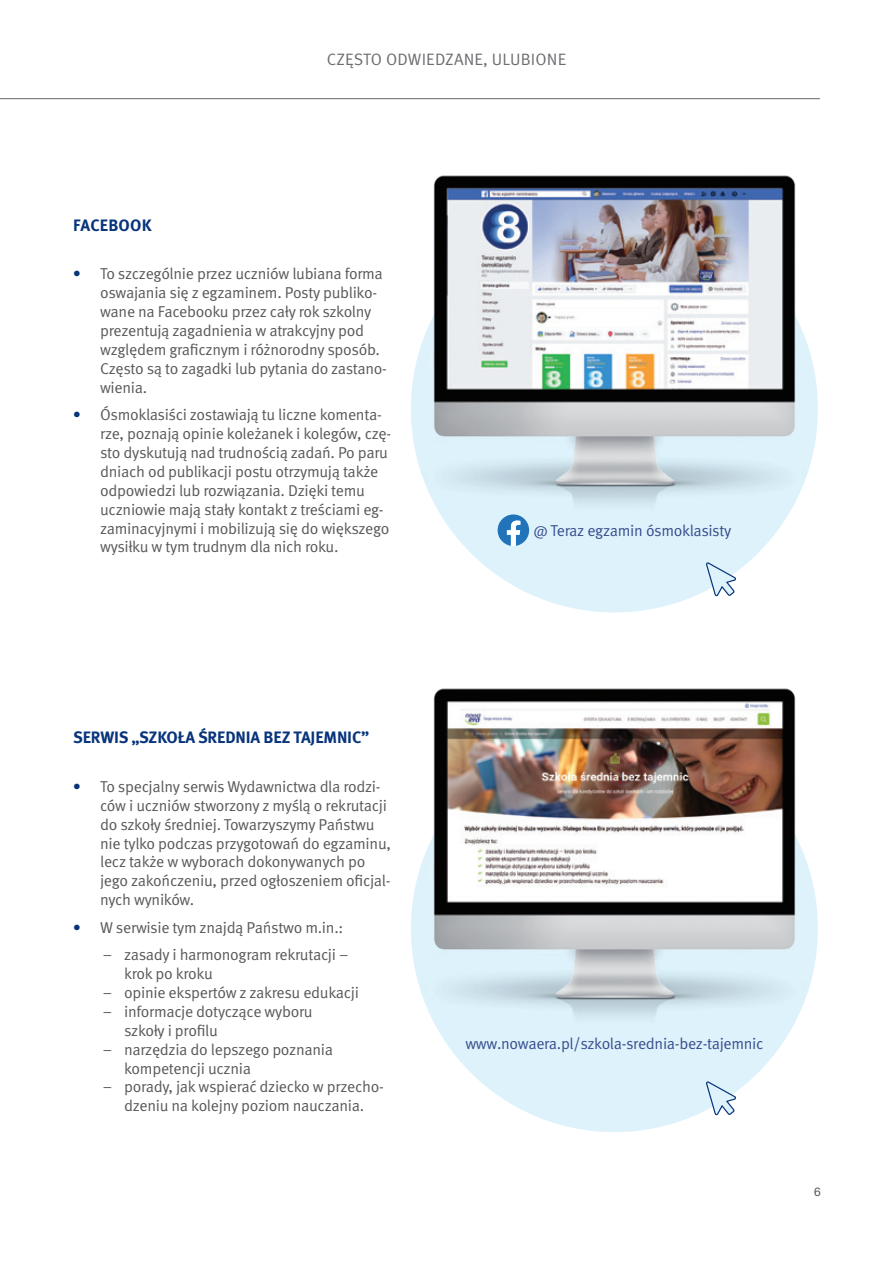
<style>
.page{position:relative;width:893px;height:1263px;background:#fff}
.page>*{position:absolute;margin:0;border:0;box-sizing:border-box;transform-origin:0 0}
.t1{font:700 16.5px "Meta Pro";letter-spacing:-.01em;color:#08347b}
.t2{font:16.5px "Meta Pro Norm";letter-spacing:.01em;color:#6c6d70}
.t3{font:700 16.5px "Meta Pro";letter-spacing:.01em;color:#08347b}
.t4{font:15.75px/18.9px "Meta Pro Norm";letter-spacing:-.02em;color:#57585a}
.t5{font:15.75px "Meta Pro Norm";letter-spacing:-.025em;color:#364e8d}
.t6{font:12px "Helvetica Neue LT Pro";color:#57585a}
.s1{font-family:"Meta Pro";font-weight:700;color:#08347b}
</style>
<div class="page">
<hr style="left:0;top:98px;width:820px;height:1px;background:#696569">
<div style="left:411px;top:205px;width:407px;height:407px;background:#ddf2fb;border-radius:50%"></div>
<img style="left:411px;top:175px;width:407px;height:365px">
<svg style="left:498px;top:514px;width:31px;height:32px"></svg>
<svg style="left:706px;top:562px;width:31px;height:35px"></svg>
<div style="left:411px;top:725px;width:407px;height:407px;background:#ddf2fb;border-radius:50%"></div>
<img style="left:411px;top:688px;width:407px;height:364px">
<svg style="left:705px;top:1081px;width:32px;height:35px"></svg>
<p class="t2" style="left:327px;top:47px;width:241px">CZĘSTO ODWIEDZANE, ULUBIONE</p>
<p class="t3" style="left:73px;top:212px;width:80px">FACEBOOK</p>
<p class="t4" style="left:100px;top:263px;width:288px;text-indent:-27px"><span class="s1">•</span> To szczególnie przez uczniów lubiana forma oswajania się z egzaminem. Posty publiko&shy;wane na Facebooku przez cały rok szkolny prezentują zagadnienia w atrakcyjny pod względem graficznym i różnorodny sposób.<br>Często są to zagadki lub pytania do zastano&shy;wienia.</p>
<p class="t4" style="left:100px;top:404px;width:293px;text-indent:-27px"><span class="s1">•</span> Ósmoklasiści zostawiają tu liczne komenta&shy;rze, poznają opinie koleżanek i kolegów, czę&shy;sto dyskutują nad trudnością zadań. Po paru dniach od publikacji postu otrzymują także odpowiedzi lub rozwiązania. Dzięki temu uczniowie mają stały kontakt z treściami eg&shy;zaminacyjnymi i mobilizują się do większego wysiłku w tym trudnym dla nich roku.</p>
<p class="t5" style="left:533px;top:519px;width:199px">@ Teraz egzamin ósmoklasisty</p>
<p class="t1" style="left:73px;top:724px;width:298px">SERWIS „SZKOŁA ŚREDNIA BEZ TAJEMNIC”</p>
<p class="t4" style="left:100px;top:776px;width:292px;text-indent:-27px"><span class="s1">•</span> To specjalny serwis Wydawnictwa dla rodzi&shy;ców i uczniów stworzony z myślą o rekrutacji do szkoły średniej. Towarzyszymy Państwu nie tylko podczas przygotowań do egzaminu, lecz także w wyborach dokonywanych po jego zakończeniu, przed ogłoszeniem oficjal&shy;nych wyników.</p>
<p class="t4" style="left:73px;top:917px;width:272px"><span class="s1">•</span> W serwisie tym znajdą Państwo m.in.:</p>
<p class="t4" style="left:124px;top:944px;width:226px;text-indent:-21px">– zasady i harmonogram rekrutacji – krok po kroku</p>
<p class="t4" style="left:103px;top:982px;width:258px">– opinie ekspertów z zakresu edukacji</p>
<p class="t4" style="left:124px;top:1001px;width:190px;text-indent:-21px">– informacje dotyczące wyboru szkoły i profilu</p>
<p class="t4" style="left:124px;top:1039px;width:210px;text-indent:-21px">– narzędzia do lepszego poznania kompetencji ucznia</p>
<p class="t4" style="left:103px;top:1076px;width:282px;text-align:center">– porady, jak wspierać dziecko w przecho&shy;dzeniu na kolejny poziom nauczania.</p>
<p class="t5" style="left:465px;top:1031px;width:300px">www.nowaera.pl/szkola-srednia-bez-tajemnic</p>
<p class="t6" style="left:814px;top:1185px;width:8px">6</p>
</div>
